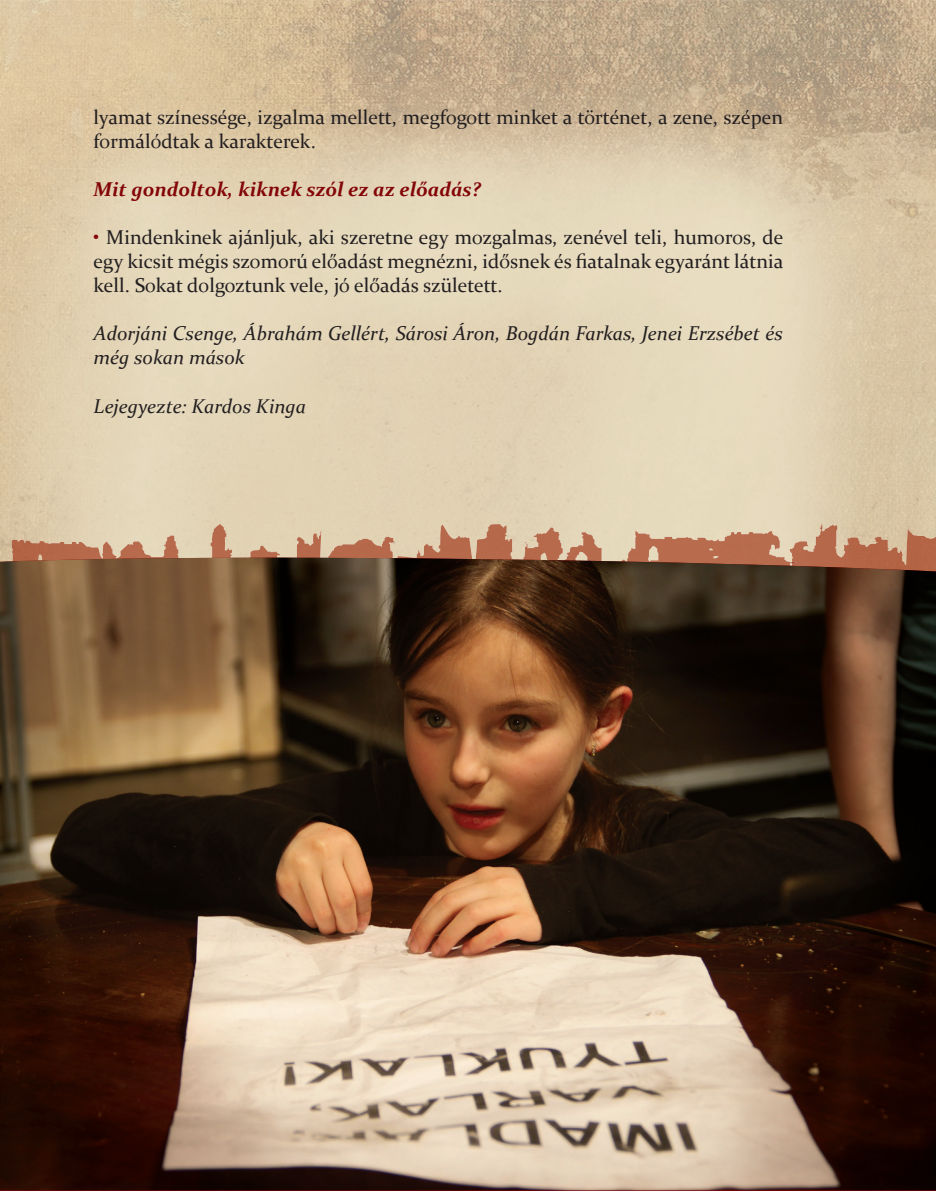
<style>
.page{position:relative;width:936px;height:1191px;background:#fff}
.page>*{position:absolute;margin:0;border:0;box-sizing:border-box;transform-origin:0 0}
.t1{font:20px/24px "Constantia";color:#231f20}
.t2{font:italic 20px/24px "Constantia";color:#231f20}
.t3{font:italic 700 20px "Constantia";color:#830507}
.s1{color:#830507}
</style>
<div class="page">
<img style="left:0;top:0;width:935px;height:552px">
<img style="left:789px;top:525px;width:44px;height:27px">
<img style="left:391px;top:524px;width:103px;height:28px">
<img style="left:12px;top:529px;width:202px;height:23px">
<img style="left:0;top:557px;width:935px;height:633px">
<p class="t1" style="left:94px;top:105px;width:691px">lyamat színessége, izgalma mellett, megfogott minket a történet, a zene, szépen formálódtak a karakterek.</p>
<p class="t3" style="left:94px;top:176px;width:389px">Mit gondoltok, kiknek szól ez az előadás?</p>
<p class="t1" style="left:94px;top:225px;width:691px;text-align:justify"><span class="s1">•</span> Mindenkinek ajánljuk, aki szeretne egy mozgalmas, zenével teli, humoros, de egy kicsit mégis szomorú előadást megnézni, idősnek és fiatalnak egyaránt látnia kell. Sokat dolgoztunk vele, jó előadás született.</p>
<p class="t2" style="left:94px;top:321px;width:690px">Adorjáni Csenge, Ábrahám Gellért, Sárosi Áron, Bogdán Farkas, Jenei Erzsébet és még sokan mások</p>
<p class="t2" style="left:94px;top:393px;width:214px">Lejegyezte: Kardos Kinga</p>
</div>
